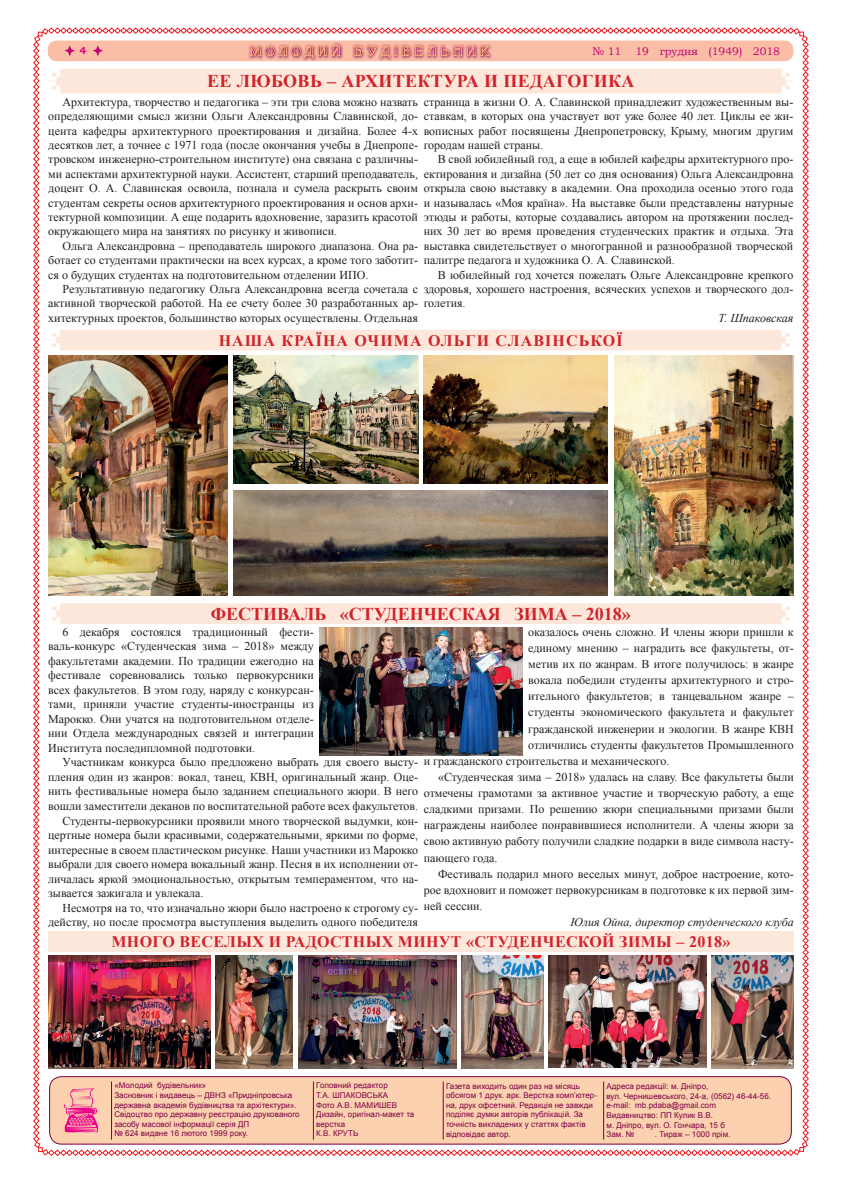
<style>
.page{position:relative;width:842px;height:1191px;background:#fff}
.page>*{position:absolute;margin:0;border:0;box-sizing:border-box;transform-origin:0 0}
.t1{font:700 18px "Times New Roman";color:#d1232a}
.t2{font:700 18px "Times New Roman";letter-spacing:.02em;color:#d1232a}
.t3{font:700 16px "Times New Roman";letter-spacing:.02em;color:#d1232a}
.t4{font:700 16px "Times New Roman";letter-spacing:.07em;color:#d1232a}
.t5{font:12px/14.4px "Times New Roman";color:#231f20;text-align:justify}
.t6{font:italic 12px "Times New Roman";color:#231f20}
.t7{font:11px "Bookman Old Style";color:#c30175}
.t8{font:700 10px "Bookman Old Style";color:#ed028c}
.t9{font:8px/9.6px "Arial";letter-spacing:.005em;color:#7b0046}
</style>
<div class="page">
<img style="left:33px;top:27px;width:776px;height:1129px">
<p class="t8" style="left:80px;top:44px;width:8px">4</p>
<p class="t7" style="left:592px;top:44px;width:30px">№ 11</p>
<p class="t7" style="left:635px;top:44px;width:146px">19 грудня (1949) 2018</p>
<h1 class="t2" style="left:207px;top:69px;width:429px">ЕЕ ЛЮБОВЬ – АРХИТЕКТУРА И ПЕДАГОГИКА</h1>
<p class="t5" style="left:48px;top:94px;width:371px;text-indent:14px">Архитектура, творчество и педагогика – эти три слова можно назвать определяющими смысл жизни Ольги Александровны Славинской, до&shy;цента кафедры архитектурного проектирования и дизайна. Более 4-х десятков лет, а точнее с 1971 года (после окончания учебы в Днепропе&shy;тровском инженерно-строительном институте) она связана с различны&shy;ми аспектами архитектурной науки. Ассистент, старший преподаватель, доцент О. А. Славинская освоила, познала и сумела раскрыть своим студентам секреты основ архитектурного проектирования и основ архи&shy;тектурной композиции. А еще подарить вдохновение, заразить красотой окружающего мира на занятиях по рисунку и живописи.</p>
<p class="t5" style="left:48px;top:238px;width:371px;text-indent:14px">Ольга Александровна – преподаватель широкого диапазона. Она ра&shy;ботает со студентами практически на всех курсах, а кроме того заботит&shy;ся о будущих студентах на подготовительном отделении ИПО.</p>
<p class="t5" style="left:48px;top:281px;width:371px;text-indent:14px">Результативную педагогику Ольга Александровна всегда сочетала с активной творческой работой. На ее счету более 30 разработанных ар&shy;хитектурных проектов, большинство которых осуществлены. Отдельная</p>
<p class="t5" style="left:424px;top:94px;width:371px">страница в жизни О. А. Славинской принадлежит художественным вы&shy;ставкам, в которых она участвует вот уже более 40 лет. Циклы ее жи&shy;вописных работ посвящены Днепропетровску, Крыму, многим другим городам нашей страны.</p>
<p class="t5" style="left:424px;top:152px;width:371px;text-indent:14px">В свой юбилейный год, а еще в юбилей кафедры архитектурного про&shy;ектирования и дизайна (50 лет со дня основания) Ольга Александровна открыла свою выставку в академии. Она проходила осенью этого года и называлась «Моя країна». На выставке были представлены натурные этюды и работы, которые создавались автором на протяжении послед&shy;них 30 лет во время проведения студенческих практик и отдыха. Эта выставка свидетельствует о многогранной и разнообразной творческой палитре педагога и художника О. А. Славинской.</p>
<p class="t5" style="left:424px;top:267px;width:371px;text-indent:14px">В юбилейный год хочется пожелать Ольге Александровне крепкого здоровья, хорошего настроения, всяческих успехов и творческого дол&shy;голетия.</p>
<p class="t6" style="left:718px;top:309px;width:76px">Т. Шпаковская</p>
<h2 class="t4" style="left:219px;top:329px;width:405px">НАША КРАЇНА ОЧИМА ОЛЬГИ СЛАВІНСЬКОЇ</h2>
<h1 class="t1" style="left:211px;top:601px;width:422px">ФЕСТИВАЛЬ «СТУДЕНЧЕСКАЯ ЗИМА – 2018»</h1>
<p class="t5" style="left:48px;top:624px;width:267px;text-indent:14px">6 декабря состоялся традиционный фести&shy;валь-конкурс «Студенческая зима – 2018» между факультетами академии. По традиции ежегодно на фестивале соревновались только первокурсники всех факультетов. В этом году, наряду с конкурсан&shy;тами, приняли участие студенты-иностранцы из Марокко. Они учатся на подготовительном отделе&shy;нии Отдела международных связей и интеграции Института последипломной подготовки.</p>
<p class="t5" style="left:62px;top:755px;width:357px">Участникам конкурса было предложено выбрать для своего высту-</p>
<p class="t5" style="left:48px;top:769px;width:371px">пления один из жанров: вокал, танец, КВН, оригинальный жанр. Оце-</p>
<p class="t5" style="left:48px;top:784px;width:371px">нить фестивальные номера было заданием специального жюри. В него</p>
<p class="t5" style="left:48px;top:798px;width:371px">вошли заместители деканов по воспитательной работе всех факультетов.</p>
<p class="t5" style="left:62px;top:813px;width:357px">Студенты-первокурсники проявили много творческой выдумки, кон-</p>
<p class="t5" style="left:48px;top:827px;width:371px">цертные номера были красивыми, содержательными, яркими по форме,</p>
<p class="t5" style="left:48px;top:842px;width:371px">интересные в своем пластическом рисунке. Наши участники из Марокко</p>
<p class="t5" style="left:48px;top:856px;width:371px">выбрали для своего номера вокальный жанр. Песня в их исполнении от-</p>
<p class="t5" style="left:48px;top:871px;width:371px">личалась яркой эмоциональностью, открытым темпераментом, что на-</p>
<p class="t5" style="left:48px;top:885px;width:157px">зывается зажигала и увлекала.</p>
<p class="t5" style="left:62px;top:900px;width:357px">Несмотря на то, что изначально жюри было настроено к строгому су-</p>
<p class="t5" style="left:48px;top:914px;width:371px">действу, но после просмотра выступления выделить одного победителя</p>
<p class="t5" style="left:528px;top:624px;width:267px">оказалось очень сложно. И члены жюри пришли к</p>
<p class="t5" style="left:528px;top:640px;width:267px">единому мнению – наградить все факультеты, от-</p>
<p class="t5" style="left:528px;top:656px;width:267px">метив их по жанрам. В итоге получилось: в жанре</p>
<p class="t5" style="left:528px;top:673px;width:267px">вокала победили студенты архитектурного и стро-</p>
<p class="t5" style="left:528px;top:689px;width:267px">ительного факультетов; в танцевальном жанре –</p>
<p class="t5" style="left:528px;top:705px;width:267px">студенты экономического факультета и факультет</p>
<p class="t5" style="left:528px;top:721px;width:267px">гражданской инженерии и экологии. В жанре КВН</p>
<p class="t5" style="left:528px;top:737px;width:267px">отличились студенты факультетов Промышленного</p>
<p class="t5" style="left:424px;top:753px;width:247px">и гражданского строительства и механического.</p>
<p class="t5" style="left:438px;top:769px;width:357px">«Студенческая зима – 2018» удалась на славу. Все факультеты были</p>
<p class="t5" style="left:424px;top:785px;width:371px">отмечены грамотами за активное участие и творческую работу, а еще</p>
<p class="t5" style="left:424px;top:802px;width:371px">сладкими призами. По решению жюри специальными призами были</p>
<p class="t5" style="left:424px;top:818px;width:371px">награждены наиболее понравившиеся исполнители. А члены жюри за</p>
<p class="t5" style="left:424px;top:834px;width:371px">свою активную работу получили сладкие подарки в виде символа насту-</p>
<p class="t5" style="left:424px;top:850px;width:75px">пающего года.</p>
<p class="t5" style="left:438px;top:866px;width:357px">Фестиваль подарил много веселых минут, доброе настроение, кото-</p>
<p class="t5" style="left:424px;top:882px;width:371px">рое вдохновит и поможет первокурсникам в подготовке к их первой зим-</p>
<p class="t5" style="left:424px;top:898px;width:60px">ней сессии.</p>
<p class="t6" style="left:571px;top:913px;width:225px">Юлия Ойна, директор студенческого клуба</p>
<h2 class="t3" style="left:111px;top:930px;width:620px">МНОГО ВЕСЕЛЫХ И РАДОСТНЫХ МИНУТ «СТУДЕНЧЕСКОЙ ЗИМЫ – 2018»</h2>
<p class="t9" style="left:114px;top:1080px;width:187px">«Молодий будівельник»<br>Засновник і видавець – ДВНЗ «Придніпровська державна академія будівництва та архітектури».<br>Свідоцтво про державну реєстрацію друкованого засобу масової інформації серія ДП<br>№ 624 видане 16 лютого 1999 року.</p>
<p class="t9" style="left:446px;top:1081px;width:153px">Газета виходить один раз на місяць обсягом 1 друк. арк. Верстка комп’ютер&shy;на, друк офсетний. Редакція не завжди поділяє думки авторів публікацій. За точність викладених у статтях фактів відповідає автор.</p>
<p class="t9" style="left:606px;top:1081px;width:166px">Адреса редакції: м. Дніпро,<br>вул. Чернишевського, 24-а, (0562) 46-44-56. e-mail: mb.pdaba@gmail.com<br>Видавництво: ПП Кулик В.В.<br>м. Дніпро, вул. О. Гончара, 15 б<br>Зам. №</p>
<p class="t9" style="left:316px;top:1080px;width:100px">Головний редактор<br>Т.А. ШПАКОВСЬКА<br>Фото А.В. МАМИШЕВ<br>Дизайн, оригінал-макет та верстка<br>К.В. КРУТЬ</p>
<p class="t9" style="left:655px;top:1129px;width:77px">. Тираж – 1000 прім.</p>
</div>
